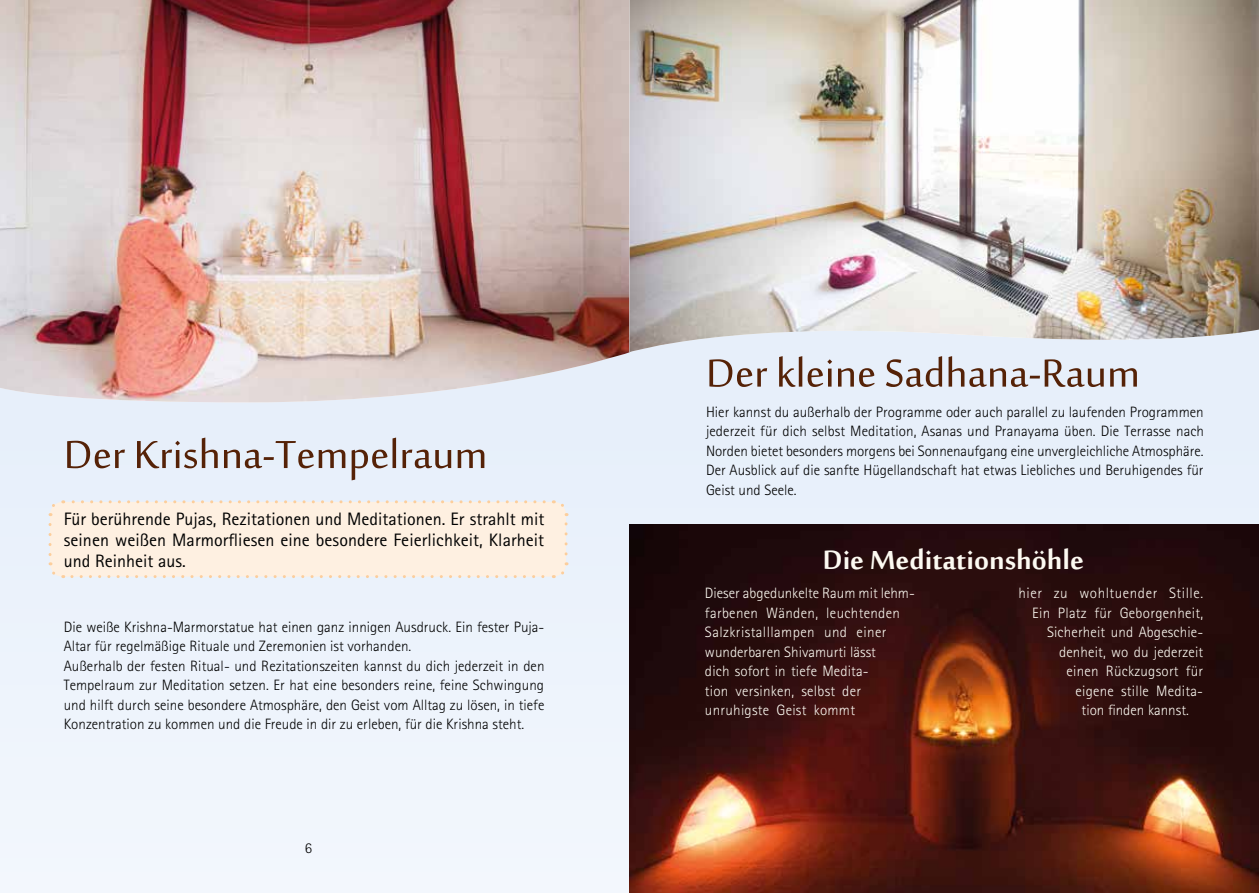
<style>
.page{position:relative;width:1259px;height:893px;background:#ebf2fb}
.page>*{position:absolute;margin:0;border:0;box-sizing:border-box;transform-origin:0 0}
.t1{font:54px "Sakkal Majalla";color:#552207}
.t2{font:700 36px "Sakkal Majalla";color:#fdfaf2}
.t3{font:18px/21px "Agfa Rotis Sans Serif";letter-spacing:.005em;color:#000;text-align:justify}
.t4{font:300 15px/19.5px "Agfa Rotis Sans Serif";color:#000}
.t5{font:300 15px/19.5px "Agfa Rotis Sans Serif";letter-spacing:.015em;color:#fdfaf2}
.t6{font:300 15px "Agfa Rotis Sans Serif";letter-spacing:.035em;color:#fdfaf2}
</style>
<div class="page">
<div style="left:50px;top:502px;width:516px;height:75px;background:#fef0e1;border-radius:13px"></div>
<svg style="left:49px;top:524px;width:15px;height:54px"></svg>
<svg style="left:72px;top:562px;width:497px;height:16px"></svg>
<svg style="left:553px;top:500px;width:14px;height:54px"></svg>
<svg style="left:48px;top:500px;width:496px;height:16px"></svg>
<img style="left:629px;top:524px;width:630px;height:369px">
<img style="left:0;top:0;width:630px;height:402px">
<img style="left:629px;top:0;width:630px;height:352px">
<h1 class="t1" style="left:64px;top:425px;width:425px">Der Krishna-Tempelraum</h1>
<p class="t3" style="left:64px;top:508px;width:482px">Für berührende Pujas, Rezitationen und Meditationen. Er strahlt mit seinen weißen Marmorfliesen eine besondere Feierlichkeit, Klarheit und Reinheit aus.</p>
<p class="t4" style="left:64px;top:617px;width:482px">Die weiße Krishna-Marmorstatue hat einen ganz innigen Ausdruck. Ein fester Puja-Altar für regelmäßige Rituale und Zeremonien ist vorhanden.<br>Außerhalb der festen Ritual- und Rezitationszeiten kannst du dich jederzeit in den Tempelraum zur Meditation setzen. Er hat eine besonders reine, feine Schwingung und hilft durch seine besondere Atmosphäre, den Geist vom Alltag zu lösen, in tiefe Konzentration zu kommen und die Freude in dir zu erleben, für die Krishna steht.</p>
<p class="t4" style="left:305px;top:839px;width:9px">6</p>
<h1 class="t1" style="left:706px;top:343px;width:435px">Der kleine Sadhana-Raum</h1>
<p class="t4" style="left:706px;top:402px;width:499px;text-align:justify">Hier kannst du außerhalb der Programme oder auch parallel zu laufenden Programmen jederzeit für dich selbst Meditation, Asanas und Pranayama üben. Die Terrasse nach Norden bietet besonders morgens bei Sonnenaufgang eine unvergleichliche Atmosphäre.<br>Der Ausblick auf die sanfte Hügellandschaft hat etwas Liebliches und Beruhigendes für Geist und Seele.</p>
<h2 class="t2" style="left:823px;top:540px;width:262px">Die Meditationshöhle</h2>
<p class="t5" style="left:705px;top:583px;width:211px">Dieser abgedunkelte Raum mit lehm&shy;farbenen Wänden, leuchtenden<br>Salzkristalllampen und einer wunderbaren Shivamurti lässt<br>dich sofort in tiefe Medita-<br>tion versinken, selbst der unruhigste Geist kommt</p>
<p class="t6" style="left:1018px;top:585px;width:186px">hier zu wohltuender Stille.</p>
<p class="t5" style="left:1032px;top:603px;width:173px">Ein Platz für Geborgenheit,</p>
<p class="t5" style="left:1047px;top:622px;width:158px">Sicherheit und Abgeschie-</p>
<p class="t5" style="left:1059px;top:642px;width:146px">denheit, wo du jederzeit</p>
<p class="t5" style="left:1066px;top:661px;width:138px">einen Rückzugsort für</p>
<p class="t5" style="left:1075px;top:681px;width:129px">eigene stille Medita-</p>
<p class="t5" style="left:1081px;top:700px;width:109px">tion finden kannst.</p>
</div>
